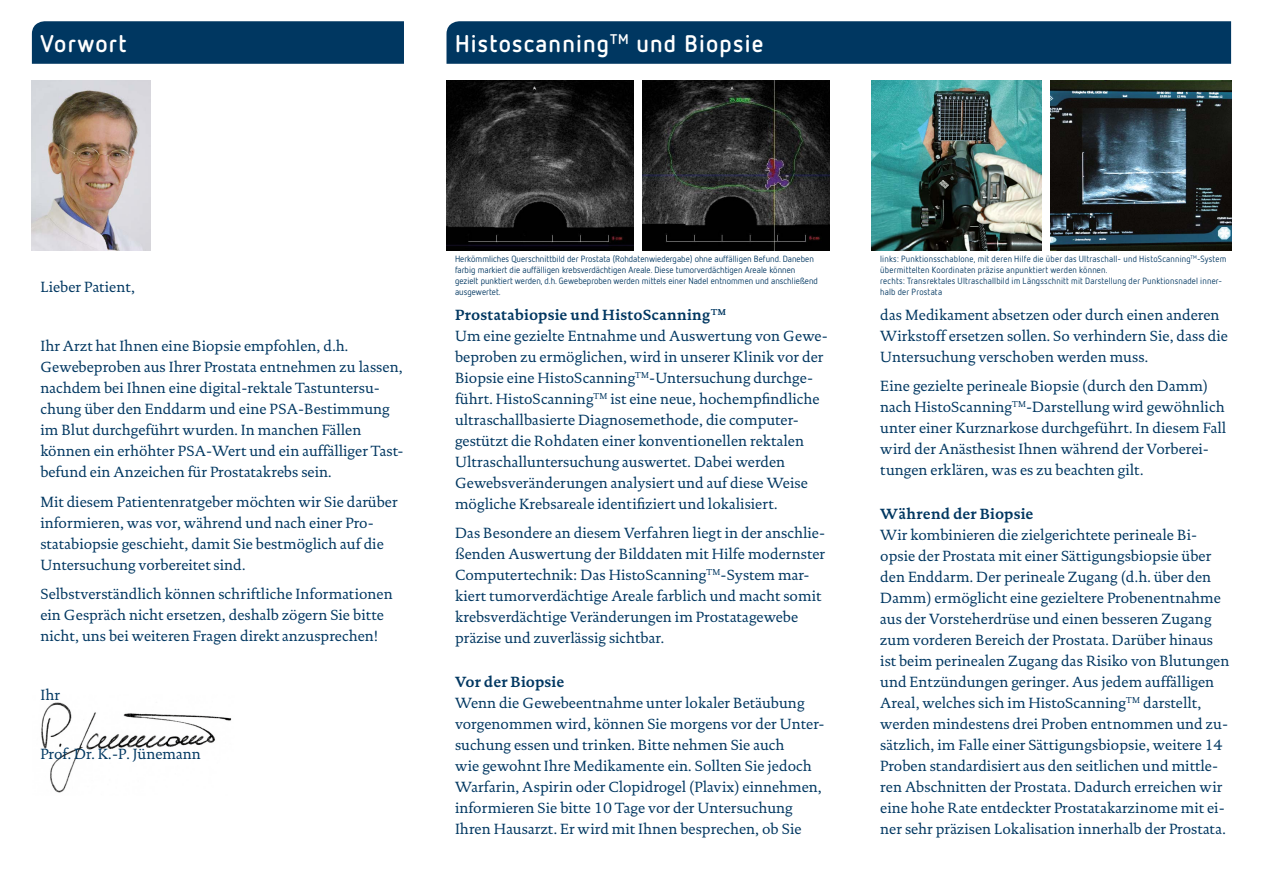
<style>
.page{position:relative;width:1263px;height:893px;background:#fff}
.page>*{position:absolute;margin:0;border:0;box-sizing:border-box;transform-origin:0 0}
.t1{font:700 24px "Netto OT";letter-spacing:.05em;color:#fff}
.t2{font:15px/21px "DTL Documenta TOT";color:#003761}
.t3{font:700 15px "DTL Documenta TOT";letter-spacing:.01em;color:#003761}
.t4{font:9px/10.8px "Netto OT";color:#003761}
.t5{font:9px/10.8px "Netto OT";letter-spacing:.02em;color:#003761}
.s1{font-weight:700}
</style>
<div class="page">
<img style="left:41px;top:702px;width:191px;height:91px">
<div style="left:32px;top:21px;width:372px;height:43px;background:#003761"></div>
<div style="left:446px;top:21px;width:785px;height:43px;background:#003761"></div>
<img style="left:32px;top:81px;width:119px;height:170px">
<img style="left:446px;top:81px;width:188px;height:170px">
<img style="left:642px;top:81px;width:187px;height:170px">
<img style="left:872px;top:81px;width:170px;height:170px">
<img style="left:1050px;top:81px;width:181px;height:170px">
<h1 class="t1" style="left:40px;top:28px;width:88px">Vorwort</h1>
<h1 class="t1" style="left:455px;top:28px;width:310px">Histoscanning<sup>TM</sup> und Biopsie</h1>
<p class="t2" style="left:40px;top:276px;width:96px">Lieber Patient,</p>
<p class="t2" style="left:40px;top:335px;width:365px">Ihr Arzt hat Ihnen eine Biopsie empfohlen, d.h.<br>Gewebeproben aus Ihrer Prostata entnehmen zu lassen, nachdem bei Ihnen eine digital-rektale Tastuntersu&shy;chung über den Enddarm und eine PSA-Bestimmung im Blut durchgeführt wurden. In manchen Fällen können ein erhöhter PSA-Wert und ein auffälliger Tast&shy;befund ein Anzeichen für Prostatakrebs sein.</p>
<p class="t2" style="left:40px;top:491px;width:359px">Mit diesem Patientenratgeber möchten wir Sie darüber informieren, was vor, während und nach einer Pro&shy;statabiopsie geschieht, damit Sie bestmöglich auf die Untersuchung vorbereitet sind.</p>
<p class="t2" style="left:40px;top:583px;width:354px">Selbstverständlich können schriftliche Informationen ein Gespräch nicht ersetzen, deshalb zögern Sie bitte nicht, uns bei weiteren Fragen direkt anzusprechen!</p>
<p class="t2" style="left:40px;top:685px;width:21px">Ihr</p>
<p class="t2" style="left:40px;top:744px;width:162px">Prof. Dr. K.-P. Jünemann</p>
<p class="t4" style="left:455px;top:254px;width:364px">Herkömmliches Querschnittbild der Prostata (Rohdatenwiedergabe) ohne auffälligen Befund. Daneben farbig markiert die auffälligen krebsverdächtigen Areale. Diese tumorverdächtigen Areale können gezielt punktiert werden, d.h. Gewebeproben werden mittels einer Nadel entnommen und anschließend ausgewertet.</p>
<p class="t5" style="left:880px;top:254px;width:348px">links: Punktionsschablone, mit deren Hilfe die über das Ultraschall- und HistoScanning<sup>TM</sup>-System übermittelten Koordinaten präzise anpunktiert werden können.<br>rechts: Transrektales Ultraschallbild im Längsschnitt mit Darstellung der Punktionsnadel inner&shy;halb der Prostata</p>
<p class="t2" style="left:455px;top:304px;width:374px"><span class="s1">Prostatabiopsie und HistoScanning</span><sup>TM<br></sup>Um eine gezielte Entnahme und Auswertung von Gewe&shy;beproben zu ermöglichen, wird in unserer Klinik vor der Biopsie eine HistoScanning<sup>TM</sup>-Untersuchung durchge&shy;führt. HistoScanning<sup>TM</sup> ist eine neue, hochempfindliche ultraschallbasierte Diagnosemethode, die computer&shy;gestützt die Rohdaten einer konventionellen rektalen Ultraschalluntersuchung auswertet. Dabei werden Gewebsveränderungen analysiert und auf diese Weise mögliche Krebsareale identifiziert und lokalisiert.</p>
<p class="t2" style="left:455px;top:523px;width:372px">Das Besondere an diesem Verfahren liegt in der anschlie&shy;ßenden Auswertung der Bilddaten mit Hilfe modernster Computertechnik: Das HistoScanning<sup>TM</sup>-System mar&shy;kiert tumorverdächtige Areale farblich und macht somit krebsverdächtige Veränderungen im Prostatagewebe präzise und zuverlässig sichtbar.</p>
<p class="t3" style="left:455px;top:672px;width:111px">Vor der Biopsie</p>
<p class="t2" style="left:455px;top:692px;width:369px">Wenn die Gewebeentnahme unter lokaler Betäubung vorgenommen wird, können Sie morgens vor der Unter&shy;suchung essen und trinken. Bitte nehmen Sie auch<br>wie gewohnt Ihre Medikamente ein. Sollten Sie jedoch Warfarin, Aspirin oder Clopidrogel (Plavix) einnehmen, informieren Sie bitte 10 Tage vor der Untersuchung Ihren Hausarzt. Er wird mit Ihnen besprechen, ob Sie</p>
<p class="t2" style="left:880px;top:304px;width:349px">das Medikament absetzen oder durch einen anderen<br>Wirkstoff ersetzen sollen. So verhindern Sie, dass die<br>Untersuchung verschoben werden muss.</p>
<p class="t2" style="left:880px;top:376px;width:348px">Eine gezielte perineale Biopsie (durch den Damm) nach HistoScanning<sup>TM</sup>-Darstellung wird gewöhnlich unter einer Kurznarkose durchgeführt. In diesem Fall wird der Anästhesist Ihnen während der Vorberei&shy;tungen erklären, was es zu beachten gilt.</p>
<p class="t3" style="left:880px;top:504px;width:155px">Während der Biopsie</p>
<p class="t2" style="left:880px;top:524px;width:351px">Wir kombinieren die zielgerichtete perineale Bi&shy;opsie der Prostata mit einer Sättigungsbiopsie über den Enddarm. Der perineale Zugang (d.h. über den Damm) ermöglicht eine gezieltere Probenentnahme aus der Vorsteherdrüse und einen besseren Zugang zum vorderen Bereich der Prostata. Darüber hinaus ist beim perinealen Zugang das Risiko von Blutungen und Entzündungen geringer. Aus jedem auffälligen Areal, welches sich im HistoScanning<sup>TM</sup> darstellt, werden mindestens drei Proben entnommen und zu&shy;sätzlich, im Falle einer Sättigungsbiopsie, weitere 14<br>Proben standardisiert aus den seitlichen und mittle&shy;ren Abschnitten der Prostata. Dadurch erreichen wir eine hohe Rate entdeckter Prostatakarzinome mit ei&shy;ner sehr präzisen Lokalisation innerhalb der Prostata.</p>
</div>
